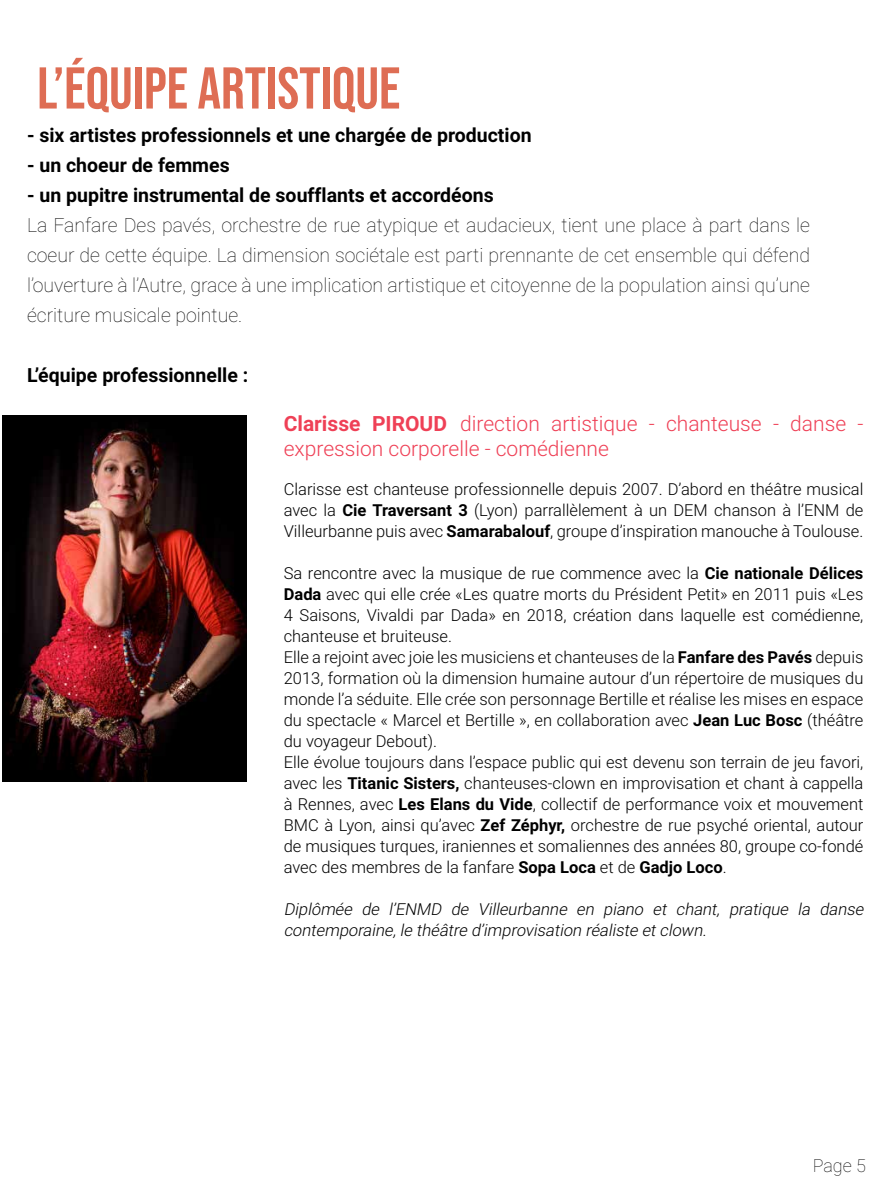
<style>
.page{position:relative;width:893px;height:1191px;background:#fff}
.page>*{position:absolute;margin:0;border:0;box-sizing:border-box;transform-origin:0 0}
.t1{font:58.8px "Bebas Neue";color:#de6d54}
.t2{font:300 21px/25.2px "Roboto";color:#ef4056}
.t3{font:100 19.5px/30px "Roboto";color:#000;text-align:justify}
.t4{font:700 19.5px "Roboto";color:#000}
.t5{font:100 18px "Roboto";color:#000}
.t6{font:300 16.5px/21px "Roboto";color:#000;text-align:justify}
.t7{font:italic 300 16.5px/21px "Roboto";color:#000}
.s1{font-weight:700}
</style>
<div class="page">
<img style="left:2px;top:415px;width:244px;height:366px">
<h1 class="t1" style="left:37px;top:55px;width:365px">L’ÉQUIPE ARTISTIQUE</h1>
<p class="t4" style="left:27px;top:122px;width:506px">- six artistes professionnels et une chargée de production</p>
<p class="t4" style="left:27px;top:152px;width:204px">- un choeur de femmes</p>
<p class="t4" style="left:27px;top:182px;width:468px">- un pupitre instrumental de soufflants et accordéons</p>
<p class="t3" style="left:27px;top:210px;width:784px">La Fanfare Des pavés, orchestre de rue atypique et audacieux, tient une place à part dans le coeur de cette équipe. La dimension sociétale est parti prennante de cet ensemble qui défend l’ouverture à l’Autre, grace à une implication artistique et citoyenne de la population ainsi qu’une écriture musicale pointue.</p>
<p class="t4" style="left:27px;top:362px;width:223px">L’équipe professionnelle :</p>
<p class="t2" style="left:284px;top:410px;width:581px"><span class="s1">Clarisse PIROUD</span> direction artistique - chanteuse - danse - expression corporelle - comédienne</p>
<p class="t6" style="left:284px;top:478px;width:581px">Clarisse est chanteuse professionnelle depuis 2007. D’abord en théâtre musical avec la <span class="s1">Cie Traversant 3</span> (Lyon) parrallèlement à un DEM chanson à l’ENM de Villeurbanne puis avec <span class="s1">Samarabalouf</span>, groupe d’inspiration manouche à Toulouse.</p>
<p class="t6" style="left:284px;top:562px;width:581px;text-align:left">Sa rencontre avec la musique de rue commence avec la <span class="s1">Cie nationale Délices Dada</span> avec qui elle crée «Les quatre morts du Président Petit» en 2011 puis «Les 4 Saisons, Vivaldi par Dada» en 2018, création dans laquelle est comédienne, chanteuse et bruiteuse.<br>Elle a rejoint avec joie les musiciens et chanteuses de la <span class="s1">Fanfare des Pavés</span> depuis 2013, formation où la dimension humaine autour d’un répertoire de musiques du monde l’a séduite. Elle crée son personnage Bertille et réalise les mises en espace du spectacle « Marcel et Bertille », en collaboration avec <span class="s1">Jean Luc Bosc</span> (théâtre du voyageur Debout).<br>Elle évolue toujours dans l’espace public qui est devenu son terrain de jeu favori, avec les <span class="s1">Titanic Sisters,</span> chanteuses-clown en improvisation et chant à cappella à Rennes, avec <span class="s1">Les Elans du Vide</span>, collectif de performance voix et mouvement BMC à Lyon, ainsi qu’avec <span class="s1">Zef Zéphyr,</span> orchestre de rue psyché oriental, autour de musiques turques, iraniennes et somaliennes des années 80, groupe co-fondé avec des membres de la fanfare <span class="s1">Sopa Loca</span> et de <span class="s1">Gadjo Loco</span>.</p>
<p class="t7" style="left:284px;top:898px;width:585px">Diplômée de l’ENMD de Villeurbanne en piano et chant, pratique la danse contemporaine,le théâtre d’improvisation réaliste etclown.</p>
<p class="t5" style="left:813px;top:1153px;width:55px">Page 5</p>
</div>
